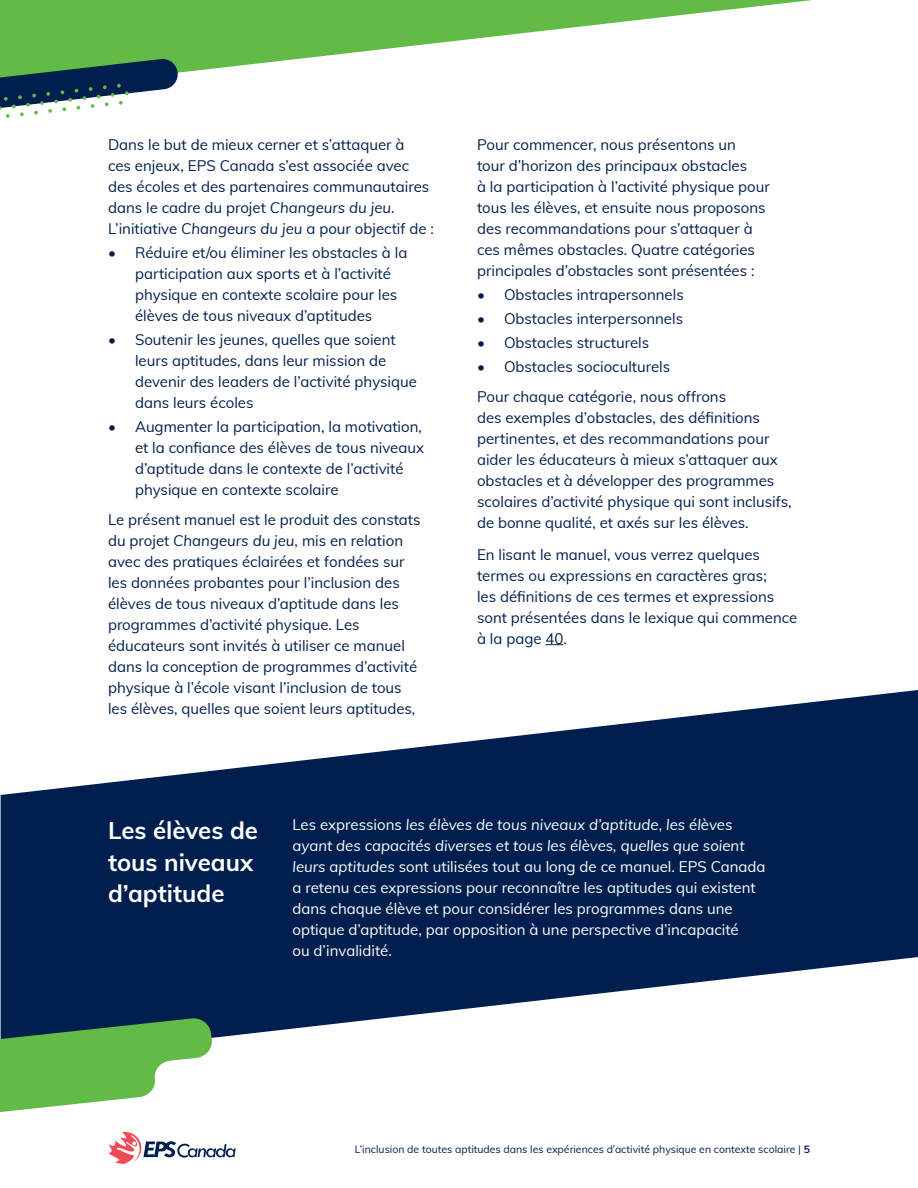
<style>
.page{position:relative;width:918px;height:1188px;background:#fff}
.page>*{position:absolute;margin:0;border:0;box-sizing:border-box;transform-origin:0 0}
.t1{font:700 24px/31.5px "Muli";color:#fff}
.body_copy_-_6_pt_space_after{font:15px/21px "Muli";color:#001f4e}
.body_copy_-_12_pt_space_after{font:15px/21px "Muli";color:#001f4e}
.body_copy_-_12_pt_space_after-2{font:15px/21px "Muli";color:#fff}
.t2{font:10.5px "Muli";color:#001f4e}
.s1{font-style:italic}
.s2{font-weight:700}
</style>
<div class="page">
<svg style="left:108px;top:1132px;width:128px;height:32px"></svg>
<svg style="left:1px;top:690px;width:917px;height:348px;fill:#001f4e"></svg>
<svg style="left:0;top:1017px;width:213px;height:95px"></svg>
<svg style="left:546px;top:644px;width:18px;height:1px"></svg>
<svg style="left:0;top:0;width:812px;height:73px;fill:#62bb46"></svg>
<svg style="left:0;top:58px;width:179px;height:60px"></svg>
<p class="body_copy_-_6_pt_space_after" style="left:108px;top:133px;width:328px">Dans le but de mieux cerner et s’attaquer à<br>ces enjeux, EPS Canada s’est associée avec des écoles et des partenaires communautaires dans le cadre du projet <span class="s1">Changeurs du jeu</span>.<br>L’initiative <span class="s1">Changeurs du jeu</span> a pour objectif de :</p>
<p class="body_copy_-_6_pt_space_after" style="left:135px;top:241px;width:274px;text-indent:-27px">• Réduire et/ou éliminer les obstacles à la participation aux sports et à l’activité physique en contexte scolaire pour les élèves de tous niveaux d’aptitudes</p>
<p class="body_copy_-_6_pt_space_after" style="left:135px;top:328px;width:283px;text-indent:-27px">• Soutenir les jeunes, quelles que soient leurs aptitudes, dans leur mission de devenir des leaders de l’activité physique dans leurs écoles</p>
<p class="body_copy_-_6_pt_space_after" style="left:135px;top:415px;width:291px;text-indent:-27px">• Augmenter la participation, la motivation, et la confiance des élèves de tous niveaux d’aptitude dans le contexte de l’activité physique en contexte scolaire</p>
<p class="body_copy_-_6_pt_space_after" style="left:108px;top:508px;width:314px">Le présent manuel est le produit des constats du projet <span class="s1">Changeurs du jeu</span>, mis en relation avec des pratiques éclairées et fondées sur les données probantes pour l’inclusion des élèves de tous niveaux d’aptitude dans les programmes d’activité physique. Les éducateurs sont invités à utiliser ce manuel dans la conception de programmes d’activité physique à l’école visant l’inclusion de tous les élèves, quelles que soient leurs aptitudes,</p>
<p class="body_copy_-_6_pt_space_after" style="left:477px;top:133px;width:294px">Pour commencer, nous présentons un<br>tour d’horizon des principaux obstacles<br>à la participation à l’activité physique pour tous les élèves, et ensuite nous proposons des recommandations pour s’attaquer à ces mêmes obstacles. Quatre catégories principales d’obstacles sont présentées :</p>
<p class="body_copy_-_6_pt_space_after" style="left:477px;top:283px;width:208px">• Obstacles intrapersonnels</p>
<p class="body_copy_-_6_pt_space_after" style="left:477px;top:307px;width:208px">• Obstacles interpersonnels</p>
<p class="body_copy_-_6_pt_space_after" style="left:477px;top:331px;width:174px">• Obstacles structurels</p>
<p class="body_copy_-_6_pt_space_after" style="left:477px;top:355px;width:195px">• Obstacles socioculturels</p>
<p class="body_copy_-_12_pt_space_after" style="left:477px;top:385px;width:316px">Pour chaque catégorie, nous offrons<br>des exemples d’obstacles, des définitions pertinentes, et des recommandations pour aider les éducateurs à mieux s’attaquer aux obstacles et à développer des programmes scolaires d’activité physique qui sont inclusifs, de bonne qualité, et axés sur les élèves.</p>
<p class="body_copy_-_12_pt_space_after" style="left:477px;top:543px;width:322px">En lisant le manuel, vous verrez quelques termes ou expressions en caractères gras;<br>les définitions de ces termes et expressions sont présentées dans le lexique qui commence à la page 40.</p>
<h2 class="t1" style="left:108px;top:814px;width:152px">Les élèves de tous niveaux d’aptitude</h2>
<p class="body_copy_-_12_pt_space_after-2" style="left:292px;top:814px;width:475px">Les expressions <span class="s1">les élèves de tous niveaux d’aptitude</span>, <span class="s1">les élèves ayant des capacités diverses et tous les élèves, quelles que soient leurs aptitudes</span> sont utilisées tout au long de ce manuel. EPS Canada a retenu ces expressions pour reconnaître les aptitudes qui existent dans chaque élève et pour considérer les programmes dans une optique d’aptitude, par opposition à une perspective d’incapacité<br>ou d’invalidité.</p>
<p class="t2" style="left:355px;top:1142px;width:457px">L’inclusion de toutes aptitudes dans les expériences d’activité physique en contexte scolaire | <span class="s2">5</span></p>
</div>
